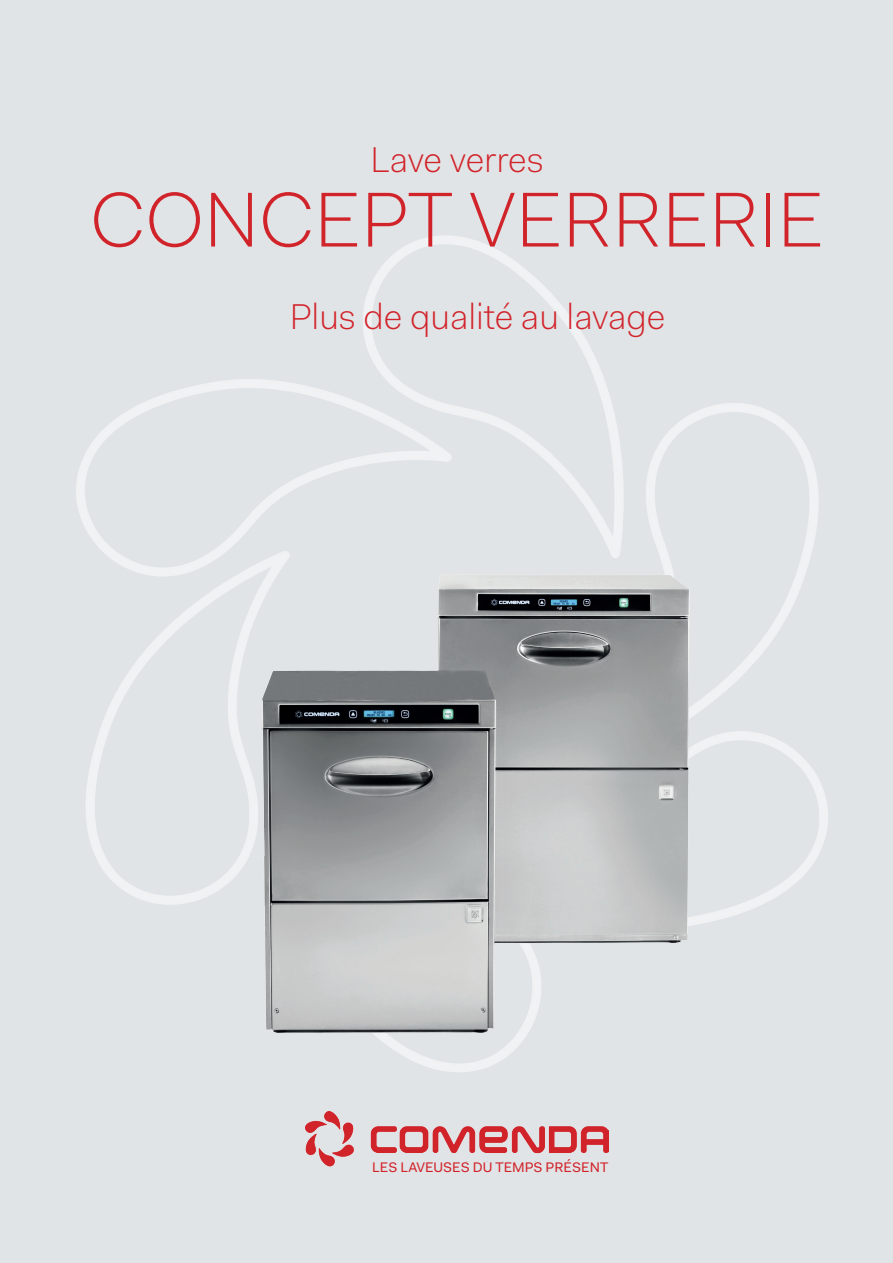
<style>
.page{position:relative;width:893px;height:1263px;background:#e1e4e6}
.page>*{position:absolute;margin:0;border:0;box-sizing:border-box;transform-origin:0 0}
.t1{font:300 78px "Fakt Pro";color:#d1232a}
.t2{font:300 36px "Fakt Pro";color:#d1232a}
.t3{font:13.95px "Fakt Pro";color:#d1232a}
</style>
<div class="page">
<img style="left:76px;top:236px;width:752px;height:909px">
<img style="left:151px;top:342px;width:600px;height:722px">
<img style="left:306px;top:1112px;width:302px;height:55px">
<div style="left:365px;top:1162px;width:264px;height:80px;background:#e1e4e6"></div>
<p class="t2" style="left:370px;top:135px;width:175px">Lave verres</p>
<p class="t1" style="left:90px;top:168px;width:735px">CONCEPT VERRERIE</p>
<p class="t2" style="left:290px;top:292px;width:377px">Plus de qualité au lavage</p>
<p class="t3" style="left:372px;top:1158px;width:237px">LES LAVEUSES DU TEMPS PRÉSENT</p>
</div>
